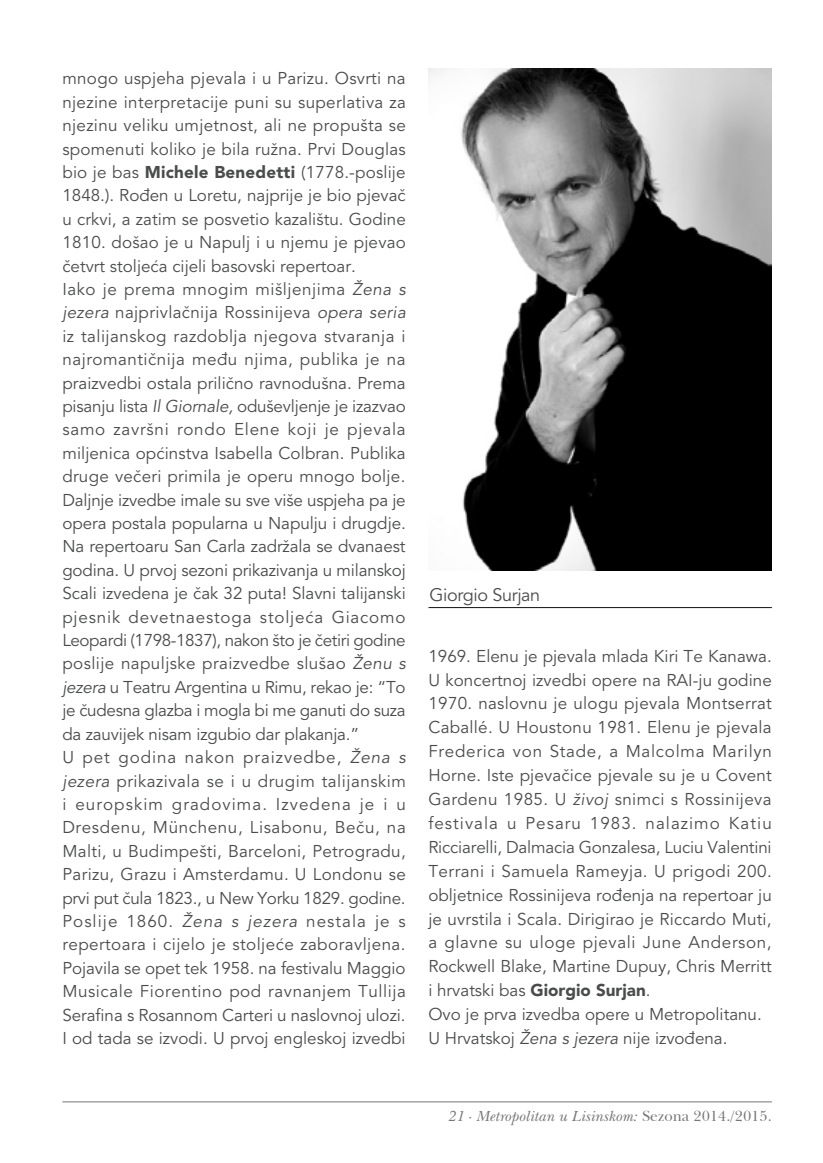
<style>
.page{position:relative;width:823px;height:1163px;background:#fff}
.page>*{position:absolute;margin:0;border:0;box-sizing:border-box;transform-origin:0 0}
.t1{font:18px "Avenir LT Std";letter-spacing:-.02em;color:#4a4c4b}
.t2{font:17px/23.4px "Avenir";letter-spacing:.01em;color:#4a4c4b}
.t3{font:italic 15px "Baskerville";color:#757776}
.s1{font-weight:700}
.s2{font-style:italic}
.s3{font-family:"Baskerville L2";font-style:normal}
</style>
<div class="page">
<hr style="left:62px;top:1101px;width:709px;height:1px;background:#757776">
<img style="left:428px;top:68px;width:343px;height:502px">
<hr style="left:428px;top:607px;width:343px;height:1px;background:#121212">
<p class="t2" style="left:62px;top:67px;width:345px">mnogo uspjeha pjevala i u Parizu. Osvrti na njezine interpretacije puni su superlativa za njezinu veliku umjetnost, ali ne propušta se spomenuti koliko je bila ružna. Prvi Douglas bio je bas <span class="s1">Michele Benedetti</span> (1778.-poslije 1848.). Rođen u Loretu, najprije je bio pjevač u crkvi, a zatim se posvetio kazalištu. Godine 1810. došao je u Napulj i u njemu je pjevao četvrt stoljeća cijeli basovski repertoar.<br>Iako je prema mnogim mišljenjima <span class="s2">Žena s jezera</span> najprivlačnija Rossinijeva <span class="s2">opera seria </span>iz talijanskog razdoblja njegova stvaranja i najromantičnija među njima, publika je na praizvedbi ostala prilično ravnodušna. Prema pisanju lista <span class="s2">Il Giornale,</span> oduševljenje je izazvao samo završni rondo Elene koji je pjevala miljenica općinstva Isabella Colbran. Publika druge večeri primila je operu mnogo bolje.<br>Daljnje izvedbe imale su sve više uspjeha pa je opera postala popularna u Napulju i drugdje.<br>N a repertoaru San Carla zadržala se dvanaest godina. U prvoj sezoni prikazivanja u milanskoj Scali izvedena je čak 32 puta! Slavni talijanski pjesnik devetnaestoga stoljeća Giacomo Leopardi (1798-1837), nakon što je četiri godine poslije napuljske praizvedbe slušao <span class="s2">Ženu s jezera</span> u Teatru Argentina u Rimu, rekao je: “To je čudesna glazba i mogla bi me ganuti do suza da zauvijek nisam izgubio dar plakanja.”<br>U pet godina nakon praizvedbe, <span class="s2">Žena s jezera</span> prikazivala se i u drugim talijanskim i europskim gradovima. Izvedena je i u Dresdenu, Münchenu, Lisabonu, Beču, na Malti, u Budimpešti, Barceloni, Petrogradu, Parizu, Grazu i Amsterdamu. U Londonu se prvi put čula 1823., u New Yorku 1829. godine.<br>Poslije 1860. <span class="s2">Žena s jezera</span> nestala je s repertoara i cijelo je stoljeće zaboravljena.<br>Pojavila se opet tek 1958. na festivalu Maggio Musicale Fiorentino pod ravnanjem Tullija Serafina s Rosannom Carteri u naslovnoj ulozi.<br>I od tada se izvodi. U prvoj engleskoj izvedbi</p>
<p class="t1" style="left:429px;top:584px;width:112px">Giorgio Surjan</p>
<p class="t2" style="left:428px;top:644px;width:345px">1969. Elenu je pjevala mlada Kiri Te Kanawa.<br>U koncertnoj izvedbi opere na RAI-ju godine 1970. naslovnu je ulogu pjevala Montserrat Caballé. U Houstonu 1981. Elenu je pjevala Frederica von Stade, a Malcolma Marilyn H orne. I ste pjevačice pjevale su je u Covent Gardenu 1985. U <span class="s2">živoj</span> snimci s Rossinijeva festivala u Pesaru 1983. nalazimo Katiu Ricciarelli, Dalmacia Gonzalesa, Luciu Valentini Terrani i Samuela Rameyja. U prigodi 200. obljetnice Rossinijeva rođenja na repertoar ju je uvrstila i Scala. Dirigirao je Riccardo Muti, a glavne su uloge pjevali June Anderson, Rockwell Blake, Martine Dupuy, Chris Merritt i hrvatski bas <span class="s1">Giorgio Surjan</span>.<br>Ovo je prva izvedba opere u Metropolitanu.<br>U H rvatskoj <span class="s2">Žena s jezera</span> nije izvođena.</p>
<p class="t3" style="left:448px;top:1106px;width:325px">21 · Metropolitan u Lisinskom: <span class="s3">Sezona 2014./2015.</span></p>
</div>
